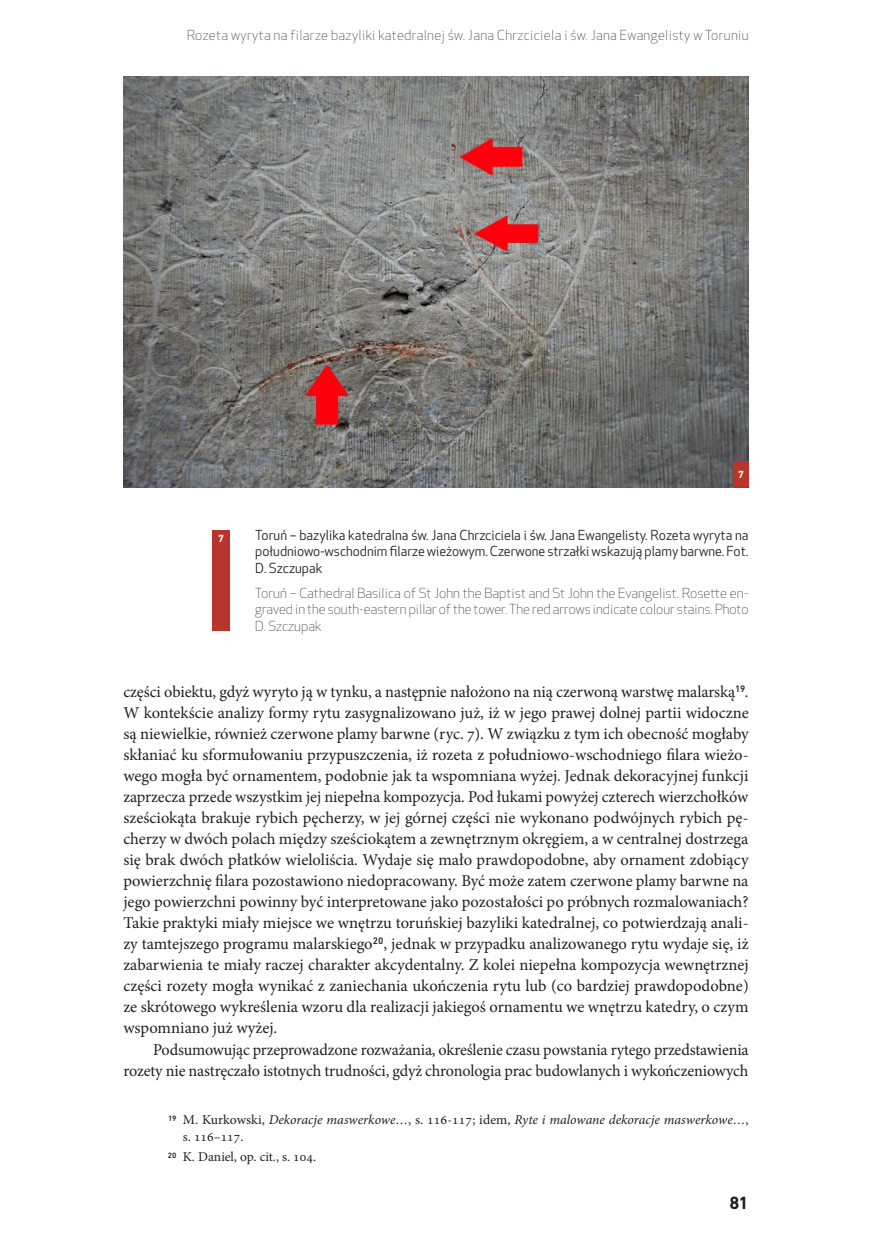
<style>
.page{position:relative;width:872px;height:1255px;background:#fff}
.page>*{position:absolute;margin:0;border:0;box-sizing:border-box;transform-origin:0 0}
.t1{font:700 18px "DIN Next LT Pro";color:#231f20}
._001_Akapit_tekstu{font:16.5px/21px "Minion Pro";letter-spacing:-.005em;color:#231f20;text-align:justify}
.opis02{font:300 13.5px/16.5px "Apex New";letter-spacing:.025em;color:#231f20;text-align:justify}
.opis01{font:13.5px/16.5px "Apex New";color:#231f20;text-align:justify}
.przypisy_new{font:italic 13.5px/16.5px "Minion Pro";color:#231f20}
.przypisy_new-2{font:13.5px "Minion Pro";color:#231f20}
.t2{font:700 10.5px "DIN Next LT Pro";color:#fff}
.s1{font-style:normal}
</style>
<div class="page">
<img style="left:124px;top:77px;width:624px;height:410px">
<div style="left:733px;top:461px;width:15px;height:26px;background:#b8352e"></div>
<div style="left:213px;top:529px;width:17px;height:101px;background:#b8352e"></div>
<p class="opis02" style="left:187px;top:27px;width:563px">Rozeta wyryta na filarze bazyliki katedralnej św. Jana Chrzciciela i św. Jana Ewangelisty w Toruniu</p>
<p class="t2" style="left:218px;top:532px;width:7px">7</p>
<p class="t2" style="left:738px;top:468px;width:7px">7</p>
<p class="opis01" style="left:255px;top:526px;width:495px">Toruń – bazylika katedralna św. Jana Chrzciciela i św. Jana Ewangelisty. Rozeta wyryta na południowo-wschodnim filarze wieżowym. Czerwone strzałki wskazują plamy barwne. Fot.<br>D. Szczupak</p>
<p class="opis02" style="left:255px;top:584px;width:495px">Toruń – Cathedral Basilica of St John the Baptist and St John the Evangelist. Rosette en&shy;graved in the south-eastern pillar of the tower. The red arrows indicate colour stains. Photo D. Szczupak</p>
<p class="_001_Akapit_tekstu" style="left:123px;top:681px;width:627px">części obiektu, gdyż wyryto ją w tynku, a następnie nałożono na nią czerwoną warstwę malarską<sup>19</sup>.<br>W kontekście analizy formy rytu zasygnalizowano już, iż w jego prawej dolnej partii widoczne są niewielkie, również czerwone plamy barwne (ryc. 7). W związku z tym ich obecność mogłaby skłaniać ku sformułowaniu przypuszczenia, iż rozeta z południowo-wschodniego filara wieżo&shy;wego mogła być ornamentem, podobnie jak ta wspomniana wyżej. Jednak dekoracyjnej funkcji zaprzecza przede wszystkim jej niepełna kompozycja. Pod łukami powyżej czterech wierzchołków sześciokąta brakuje rybich pęcherzy, w jej górnej części nie wykonano podwójnych rybich pę&shy;cherzy w dwóch polach między sześciokątem a zewnętrznym okręgiem, a w centralnej dostrzega się brak dwóch płatków wieloliścia. Wydaje się mało prawdopodobne, aby ornament zdobiący powierzchnię filara pozostawiono niedopracowany. Być może zatem czerwone plamy barwne na jego powierzchni powinny być interpretowane jako pozostałości po próbnych rozmalowaniach?<br>Takie praktyki miały miejsce we wnętrzu toruńskiej bazyliki katedralnej, co potwierdzają anali&shy;zy tamtejszego programu malarskiego<sup>20</sup>, jednak w przypadku analizowanego rytu wydaje się, iż zabarwienia te miały raczej charakter akcydentalny. Z kolei niepełna kompozycja wewnętrznej części rozety mogła wynikać z zaniechania ukończenia rytu lub (co bardziej prawdopodobne) ze skrótowego wykreślenia wzoru dla realizacji jakiegoś ornamentu we wnętrzu katedry, o czym wspomniano już wyżej.</p>
<p class="_001_Akapit_tekstu" style="left:123px;top:1038px;width:627px;text-align:right">Podsumowując przeprowadzone rozważania, określenie czasu powstania rytego przedstawienia rozety nie nastręczało istotnych trudności, gdyż chronologia prac budowlanych i wykończeniowych</p>
<p class="przypisy_new" style="left:183px;top:1111px;width:567px;text-indent:-15px"><sup>19</sup> <span class="s1">M. Kurkowski,</span> Dekoracje maswerkowe…<span class="s1">, s. 116-117; idem,</span> Ryte i malowane dekoracje maswerkowe…<span class="s1">, s. 116–117.</span></p>
<p class="przypisy_new-2" style="left:168px;top:1147px;width:150px"><sup>20</sup> K. Daniel, op. cit., s. 104.</p>
<p class="t1" style="left:729px;top:1192px;width:21px">81</p>
</div>
